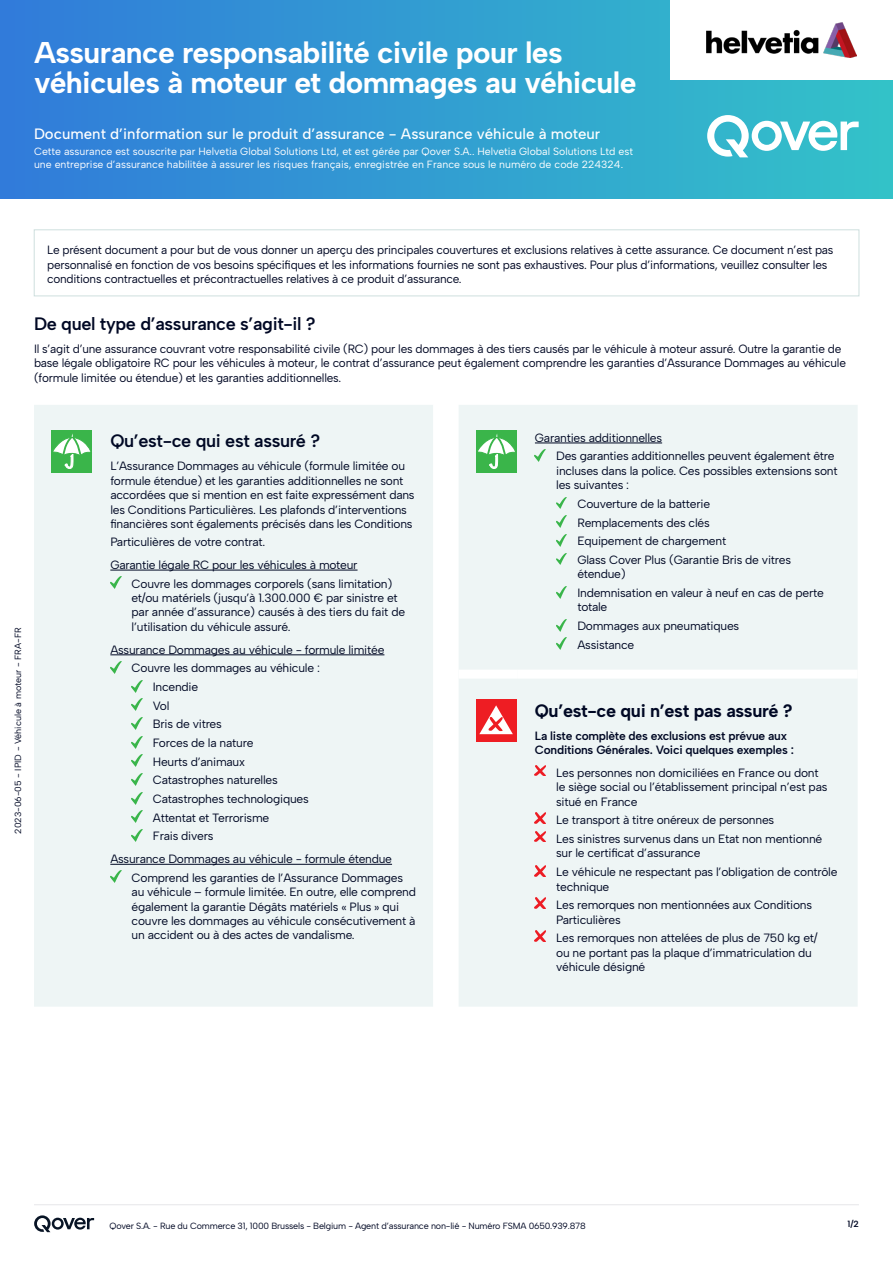
<style>
.page{position:relative;width:893px;height:1263px;background:#fff}
.page>*{position:absolute;margin:0;border:0;box-sizing:border-box;transform-origin:0 0}
.t1{font:700 30px/30px "Albert Sans";letter-spacing:-.02em;color:#fff}
.Cover_subhead{font:600 18px "Albert Sans";letter-spacing:-.02em;color:#000824}
.Cover_subhead-2{font:700 18px "Albert Sans";letter-spacing:-.02em;color:#000824}
.t2{font:500 15px "Albert Sans";color:#fff}
.Covered_bullets{font:12px/14.4px "Albert Sans";letter-spacing:-.02em;color:#000824}
.Form_intro{font:12px/14.4px "Albert Sans";letter-spacing:-.02em;color:#000824}
.Cover_subhead-3{font:12px/14.4px "Albert Sans";letter-spacing:-.02em;color:#000824}
.Cover_subhead-4{font:600 12px/14.4px "Albert Sans";letter-spacing:-.02em;color:#000824}
.t3{font:10.5px/12.6px "Albert Sans";color:#fff}
.Form_sub_title{font:9px "Albert Sans";letter-spacing:-.02em;color:#000824}
.Form_sub_title-2{font:9px "Albert Sans";color:#000824}
.t4{font:600 9px "Albert Sans";color:#000824}
</style>
<div class="page">
<hr style="left:34px;top:1204px;width:825px;height:1px;background:#e6e6e9">
<svg style="left:34px;top:1215px;width:60px;height:17px"></svg>
<div style="left:0;top:0;width:893px;height:198px;background:linear-gradient(to right,#317ada,#34c3c8)"></div>
<svg style="left:707px;top:115px;width:152px;height:42px"></svg>
<div style="left:671px;top:0;width:222px;height:79px;background:#fff"></div>
<img style="left:707px;top:22px;width:150px;height:35px">
<div style="left:34px;top:230px;width:825px;height:66px;border:1px solid #cedfde"></div>
<div style="left:34px;top:405px;width:824px;height:602px;background:#eef5f5"></div>
<div style="left:459px;top:670px;width:59px;height:9px;background:#fff"></div>
<div style="left:518px;top:670px;width:340px;height:9px;background:#fff"></div>
<div style="left:51px;top:430px;width:41px;height:43px;background:#3ab54a"></div>
<svg style="left:53px;top:433px;width:38px;height:36px"></svg>
<hr style="left:110px;top:570px;width:248px;height:1px;background:#000824">
<hr style="left:110px;top:654px;width:274px;height:1px;background:#000824">
<hr style="left:110px;top:864px;width:282px;height:1px;background:#000824">
<svg style="left:110px;top:577px;width:11px;height:12px"></svg>
<svg style="left:110px;top:661px;width:11px;height:12px"></svg>
<svg style="left:132px;top:680px;width:10px;height:12px"></svg>
<svg style="left:132px;top:699px;width:10px;height:12px"></svg>
<svg style="left:132px;top:717px;width:10px;height:12px"></svg>
<svg style="left:132px;top:736px;width:10px;height:12px"></svg>
<svg style="left:132px;top:755px;width:10px;height:12px"></svg>
<svg style="left:132px;top:773px;width:10px;height:12px"></svg>
<svg style="left:132px;top:792px;width:10px;height:12px"></svg>
<svg style="left:132px;top:811px;width:10px;height:12px"></svg>
<svg style="left:132px;top:829px;width:10px;height:12px"></svg>
<svg style="left:110px;top:871px;width:11px;height:12px"></svg>
<div style="left:476px;top:430px;width:41px;height:43px;background:#3ab54a"></div>
<svg style="left:478px;top:434px;width:37px;height:35px"></svg>
<hr style="left:535px;top:443px;width:127px;height:1px;background:#000824">
<svg style="left:535px;top:450px;width:11px;height:11px"></svg>
<svg style="left:556px;top:497px;width:11px;height:12px"></svg>
<svg style="left:556px;top:516px;width:11px;height:12px"></svg>
<svg style="left:556px;top:534px;width:11px;height:12px"></svg>
<svg style="left:556px;top:553px;width:11px;height:12px"></svg>
<svg style="left:556px;top:586px;width:11px;height:12px"></svg>
<svg style="left:556px;top:619px;width:11px;height:12px"></svg>
<svg style="left:556px;top:638px;width:11px;height:12px"></svg>
<div style="left:476px;top:700px;width:41px;height:42px;background:#ee1d23"></div>
<svg style="left:479px;top:705px;width:34px;height:29px"></svg>
<svg style="left:535px;top:765px;width:11px;height:11px"></svg>
<svg style="left:535px;top:812px;width:11px;height:11px"></svg>
<svg style="left:535px;top:831px;width:11px;height:11px"></svg>
<svg style="left:535px;top:865px;width:11px;height:11px"></svg>
<svg style="left:535px;top:897px;width:11px;height:11px"></svg>
<svg style="left:535px;top:930px;width:11px;height:11px"></svg>
<p class="t1" style="left:34px;top:38px;width:604px">Assurance responsabilité civile pour les véhicules à moteur et dommages au véhicule</p>
<p class="t2" style="left:34px;top:124px;width:568px">Document d’information sur le produit d’assurance - Assurance véhicule à moteur</p>
<p class="t3" style="left:34px;top:145px;width:601px">Cette assurance est souscrite par Helvetia Global Solutions Ltd, et est gérée par Qover S.A.. Helvetia Global Solutions Ltd est une entreprise d’assurance habilitée à assurer les risques français, enregistrée en France sous le numéro de code 224324.</p>
<p class="Form_intro" style="left:47px;top:243px;width:788px">Le présent document a pour but de vous donner un aperçu des principales couvertures et exclusions relatives à cette assurance. Ce document n’est pas personnalisé en fonction de vos besoins spécifiques et les informations fournies ne sont pas exhaustives. Pour plus d’informations, veuillez consulter les conditions contractuelles et précontractuelles relatives à ce produit d’assurance.</p>
<p class="Cover_subhead" style="left:34px;top:313px;width:283px">De quel type d’assurance s’agit-il ?</p>
<p class="Form_intro" style="left:34px;top:342px;width:813px">Il s’agit d’une assurance couvrant votre responsabilité civile (RC) pour les dommages à des tiers causés par le véhicule à moteur assuré. Outre la garantie de base légale obligatoire RC pour les véhicules à moteur, le contrat d’assurance peut également comprendre les garanties d’Assurance Dommages au véhicule (formule limitée ou étendue) et les garanties additionnelles.</p>
<p class="Form_sub_title-2" style="left:13px;top:834px;width:208px;rotate:-90deg">2023-06-05 - IPID - Véhicule à moteur - FRA-FR</p>
<p class="Cover_subhead" style="left:110px;top:430px;width:211px">Qu’est-ce qui est assuré ?</p>
<p class="Cover_subhead-3" style="left:110px;top:459px;width:306px">L’Assurance Dommages au véhicule (formule limitée ou formule étendue) et les garanties additionnelles ne sont accordées que si mention en est faite expressément dans les Conditions Particulières. Les plafonds d’interventions financières sont égalements précisés dans les Conditions</p>
<p class="Cover_subhead-3" style="left:110px;top:535px;width:157px">Particulières de votre contrat.</p>
<p class="Covered_bullets" style="left:110px;top:557px;width:249px">Garantie légale RC pour les véhicules à moteur</p>
<p class="Covered_bullets" style="left:132px;top:576px;width:275px">Couvre les dommages corporels (sans limitation) et/ou matériels (jusqu’à 1.300.000 € par sinistre et par année d’assurance) causés à des tiers du fait de l’utilisation du véhicule assuré.</p>
<p class="Covered_bullets" style="left:110px;top:642px;width:276px">Assurance Dommages au véhicule - formule limitée</p>
<p class="Covered_bullets" style="left:132px;top:661px;width:190px">Couvre les dommages au véhicule :</p>
<p class="Covered_bullets" style="left:153px;top:679px;width:47px">Incendie</p>
<p class="Covered_bullets" style="left:153px;top:698px;width:18px">Vol</p>
<p class="Covered_bullets" style="left:153px;top:717px;width:70px">Bris de vitres</p>
<p class="Covered_bullets" style="left:153px;top:735px;width:102px">Forces de la nature</p>
<p class="Covered_bullets" style="left:153px;top:754px;width:94px">Heurts d’animaux</p>
<p class="Covered_bullets" style="left:153px;top:773px;width:126px">Catastrophes naturelles</p>
<p class="Covered_bullets" style="left:153px;top:791px;width:157px">Catastrophes technologiques</p>
<p class="Covered_bullets" style="left:153px;top:810px;width:118px">Attentat et Terrorisme</p>
<p class="Covered_bullets" style="left:153px;top:829px;width:62px">Frais divers</p>
<p class="Covered_bullets" style="left:110px;top:852px;width:283px">Assurance Dommages au véhicule - formule étendue</p>
<p class="Covered_bullets" style="left:132px;top:870px;width:286px">Comprend les garanties de l’Assurance Dommages au véhicule – formule limitée. En outre, elle comprend également la garantie Dégâts matériels « Plus » qui couvre les dommages au véhicule consécutivement à un accident ou à des actes de vandalisme.</p>
<p class="Covered_bullets" style="left:535px;top:430px;width:129px">Garanties additionnelles</p>
<p class="Covered_bullets" style="left:556px;top:449px;width:283px">Des garanties additionnelles peuvent également être incluses dans la police. Ces possibles extensions sont les suivantes :</p>
<p class="Covered_bullets" style="left:577px;top:496px;width:134px">Couverture de la batterie</p>
<p class="Covered_bullets" style="left:577px;top:515px;width:134px">Remplacements des clés</p>
<p class="Covered_bullets" style="left:577px;top:534px;width:150px">Equipement de chargement</p>
<p class="Covered_bullets" style="left:577px;top:552px;width:215px">Glass Cover Plus (Garantie Bris de vitres étendue)</p>
<p class="Covered_bullets" style="left:577px;top:585px;width:248px">Indemnisation en valeur à neuf en cas de perte totale</p>
<p class="Covered_bullets" style="left:577px;top:618px;width:163px">Dommages aux pneumatiques</p>
<p class="Covered_bullets" style="left:577px;top:637px;width:58px">Assistance</p>
<p class="Cover_subhead-2" style="left:535px;top:699px;width:259px">Qu’est-ce qui n’est pas assuré ?</p>
<p class="Cover_subhead-4" style="left:535px;top:728px;width:261px">La liste complète des exclusions est prévue aux<br>Conditions Générales. Voici quelques exemples :</p>
<p class="Covered_bullets" style="left:556px;top:765px;width:273px">Les personnes non domiciliées en France ou dont le siège social ou l’établissement principal n’est pas situé en France</p>
<p class="Covered_bullets" style="left:556px;top:813px;width:220px">Le transport à titre onéreux de personnes</p>
<p class="Covered_bullets" style="left:556px;top:832px;width:268px">Les sinistres survenus dans un Etat non mentionné sur le certificat d’assurance</p>
<p class="Covered_bullets" style="left:556px;top:865px;width:283px">Le véhicule ne respectant pas l’obligation de contrôle technique</p>
<p class="Covered_bullets" style="left:556px;top:898px;width:257px">Les remorques non mentionnées aux Conditions<br>Particulières</p>
<p class="Covered_bullets" style="left:556px;top:931px;width:263px">Les remorques non attelées de plus de 750 kg et/ ou ne portant pas la plaque d’immatriculation du véhicule désigné</p>
<p class="Form_sub_title" style="left:109px;top:1220px;width:478px">Qover S.A. - Rue du Commerce 31, 1000 Brussels - Belgium - Agent d’assurance non-lié - Numéro FSMA 0650.939.878</p>
<p class="t4" style="left:847px;top:1219px;width:13px">1/2</p>
</div>
